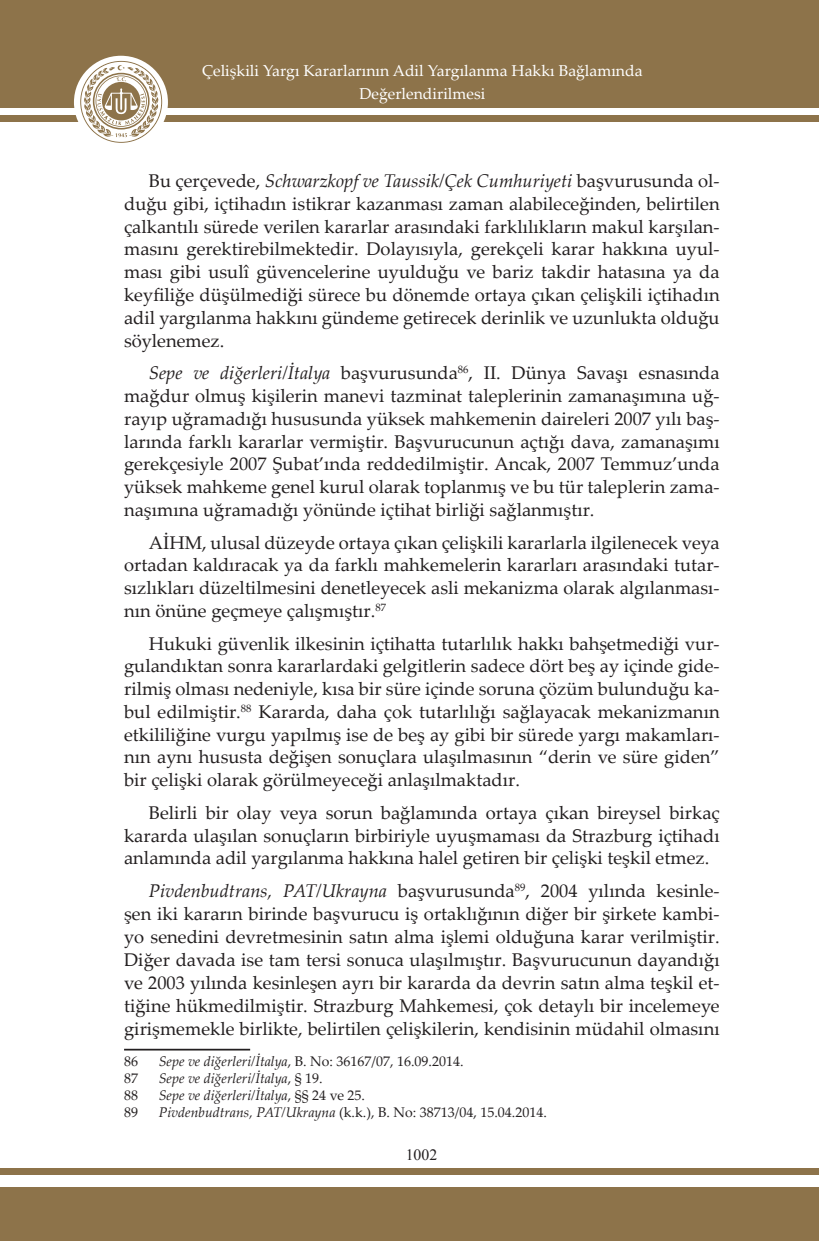
<style>
.page{position:relative;width:819px;height:1241px;background:#fff}
.page>*{position:absolute;margin:0;border:0;box-sizing:border-box;transform-origin:0 0}
.t1{font:18.38px/22.8px "Palatino Linotype";color:#231f20;text-align:justify}
.t2{font:15.75px/22.8px "Palatino Linotype";color:#fff;text-align:center}
.t3{font:15.75px "Times New Roman";color:#231f20}
.t4{font:14px "Palatino Linotype";color:#231f20}
.t5{font:italic 14px "Palatino Linotype";color:#231f20}
.s1{font-style:italic}
.s2{font-style:normal}
</style>
<div class="page">
<div style="left:0;top:0;width:819px;height:108px;background:#8d734a"></div>
<div style="left:0;top:1187px;width:819px;height:53px;background:#8d734a"></div>
<div style="left:0;top:116px;width:819px;height:6px;background:#8d734a"></div>
<div style="left:0;top:1167px;width:819px;height:6px;background:#8d734a"></div>
<div style="left:74px;top:56px;width:94px;height:93px;background:#fff;border-radius:50%"></div>
<svg style="left:80px;top:61px;width:82px;height:82px"></svg>
<hr style="left:124px;top:1048px;width:126px;height:2px;background:#231f20">
<p class="t2" style="left:202px;top:59px;width:442px">Çelişkili Yargı Kararlarının Adil Yargılanma Hakkı Bağlamında<br>Değerlendirilmesi</p>
<p class="t1" style="left:124px;top:169px;width:597px;text-indent:25px">Bu çerçevede, <span class="s1">Schwarzkopf ve Taussik/Çek Cumhuriyeti</span> başvurusunda ol&shy;duğu gibi, içtihadın istikrar kazanması zaman alabileceğinden, belirtilen çalkantılı sürede verilen kararlar arasındaki farklılıkların makul karşılan&shy;masını gerektirebilmektedir. Dolayısıyla, gerekçeli karar hakkına uyul&shy;ması gibi usulî güvencelerine uyulduğu ve bariz takdir hatasına ya da keyfiliğe düşülmediği sürece bu dönemde ortaya çıkan çelişkili içtihadın adil yargılanma hakkını gündeme getirecek derinlik ve uzunlukta olduğu söylenemez.</p>
<p class="t1" style="left:124px;top:361px;width:597px;text-indent:25px"><span class="s1">Sepe ve diğerleri/İtalya</span> başvurusunda<sup>86</sup>, II. Dünya Savaşı esnasında mağdur olmuş kişilerin manevi tazminat taleplerinin zamanaşımına uğ&shy;rayıp uğramadığı hususunda yüksek mahkemenin daireleri 2007 yılı baş&shy;larında farklı kararlar vermiştir. Başvurucunun açtığı dava, zamanaşımı gerekçesiyle 2007 Şubat’ında reddedilmiştir. Ancak, 2007 Temmuz’unda yüksek mahkeme genel kurul olarak toplanmış ve bu tür taleplerin zama&shy;naşımına uğramadığı yönünde içtihat birliği sağlanmıştır.</p>
<p class="t1" style="left:124px;top:530px;width:597px;text-indent:25px">AİHM, ulusal düzeyde ortaya çıkan çelişkili kararlarla ilgilenecek veya ortadan kaldıracak ya da farklı mahkemelerin kararları arasındaki tutar&shy;sızlıkları düzeltilmesini denetleyecek asli mekanizma olarak algılanması&shy;nın önüne geçmeye çalışmıştır.<sup>87</sup></p>
<p class="t1" style="left:124px;top:631px;width:597px;text-indent:25px">Hukuki güvenlik ilkesinin içtihatta tutarlılık hakkı bahşetmediği vur&shy;gulandıktan sonra kararlardaki gelgitlerin sadece dört beş ay içinde gide&shy;rilmiş olması nedeniyle, kısa bir süre içinde soruna çözüm bulunduğu ka&shy;bul edilmiştir.<sup>88</sup> Kararda, daha çok tutarlılığı sağlayacak mekanizmanın etkililiğine vurgu yapılmış ise de beş ay gibi bir sürede yargı makamları&shy;nın aynı hususta değişen sonuçlara ulaşılmasının “derin ve süre giden” bir çelişki olarak görülmeyeceği anlaşılmaktadır.</p>
<p class="t1" style="left:124px;top:800px;width:597px;text-indent:25px">Belirli bir olay veya sorun bağlamında ortaya çıkan bireysel birkaç kararda ulaşılan sonuçların birbiriyle uyuşmaması da Strazburg içtihadı anlamında adil yargılanma hakkına halel getiren bir çelişki teşkil etmez.</p>
<p class="t1" style="left:124px;top:878px;width:597px;text-indent:25px"><span class="s1">Pivdenbudtrans, PAT/Ukrayna</span> başvurusunda<sup>89</sup>, 2004 yılında kesinle&shy;şen iki kararın birinde başvurucu iş ortaklığının diğer bir şirkete kambi&shy;yo senedini devretmesinin satın alma işlemi olduğuna karar verilmiştir.<br>Diğer davada ise tam tersi sonuca ulaşılmıştır. Başvurucunun dayandığı ve 2003 yılında kesinleşen ayrı bir kararda da devrin satın alma teşkil et&shy;tiğine hükmedilmiştir. Strazburg Mahkemesi, çok detaylı bir incelemeye girişmemekle birlikte, belirtilen çelişkilerin, kendisinin müdahil olmasını</p>
<p class="t4" style="left:124px;top:1051px;width:15px">86</p>
<p class="t4" style="left:159px;top:1051px;width:306px"><span class="s1">Sepe ve diğerleri/İtalya</span>, B. No: 36167/07, 16.09.2014.</p>
<p class="t4" style="left:124px;top:1068px;width:15px">87</p>
<p class="t5" style="left:159px;top:1068px;width:165px">Sepe ve diğerleri/İtalya<span class="s2">, § 19.</span></p>
<p class="t4" style="left:124px;top:1085px;width:15px">88</p>
<p class="t5" style="left:159px;top:1085px;width:208px">Sepe ve diğerleri/İtalya<span class="s2">, §§ 24 ve 25.</span></p>
<p class="t4" style="left:124px;top:1101px;width:15px">89</p>
<p class="t4" style="left:159px;top:1101px;width:389px"><span class="s1">Pivdenbudtrans, PAT/Ukrayna</span> (k.k.), B. No: 38713/04, 15.04.2014.</p>
<p class="t3" style="left:405px;top:1143px;width:33px">1002</p>
</div>
